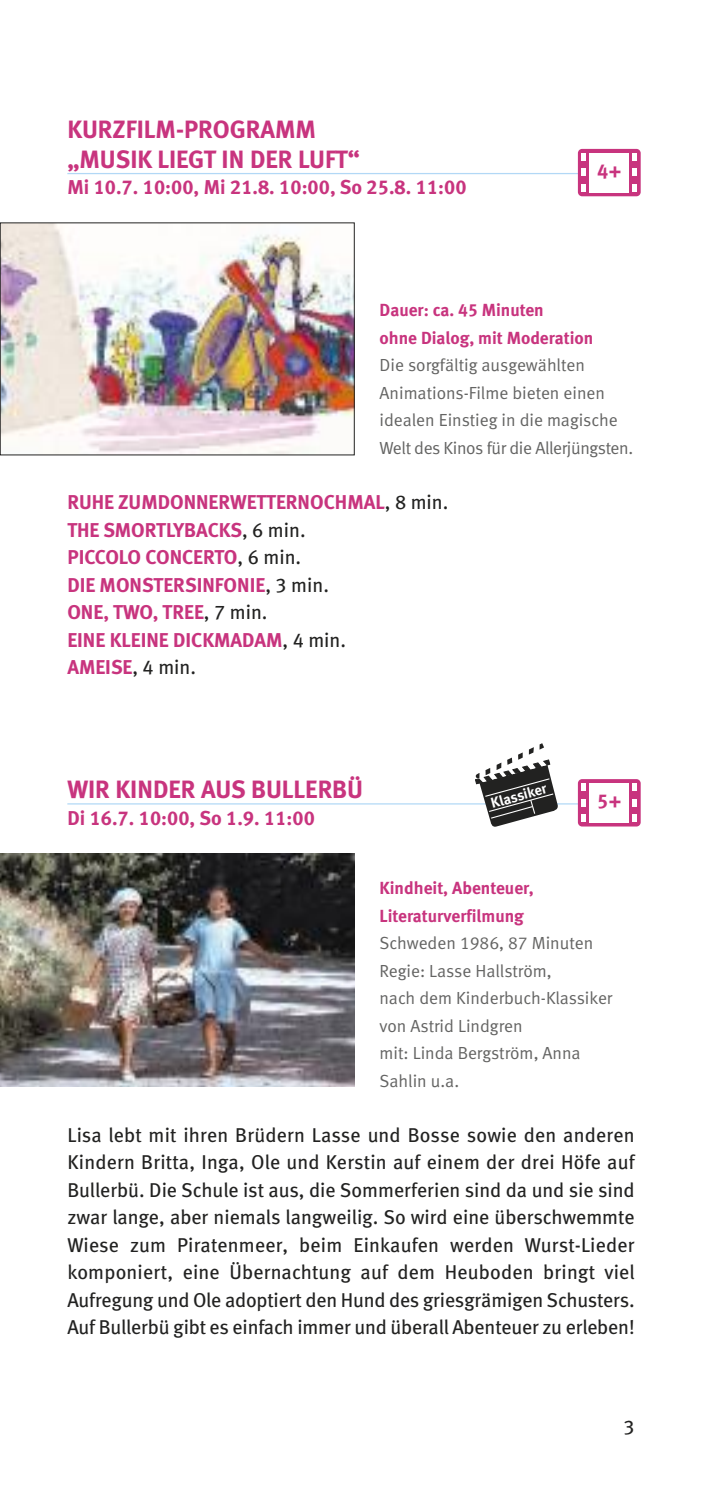
<style>
.page{position:relative;width:702px;height:1489px;background:#fff}
.page>*{position:absolute;margin:0;border:0;box-sizing:border-box;transform-origin:0 0}
.t1{font:25px/30px "Meta Bold LF";color:#c8347e}
.t2{font:20px/27.5px "Meta Book LF";letter-spacing:-.01em;color:#222221;text-align:justify}
.t3{font:20px/27.5px "Meta Bold LF";color:#c8347e}
.t4{font:17.5px/27.5px "Meta Normal LF";color:#646463}
.t5{font:17.5px/27.5px "Meta Bold LF";color:#c8347e}
.t6{font:14.5px "Meta Bold LF";color:#fff}
.s1{font-family:"Meta Book LF";color:#222221}
</style>
<div class="page">
<hr style="left:67px;top:173px;width:567px;height:1px;background:#b2d8f6">
<hr style="left:67px;top:803px;width:567px;height:1px;background:#b2d8f6">
<img style="left:2px;top:225px;width:350px;height:228px">
<img style="left:0;top:853px;width:354px;height:233px">
<div style="left:578px;top:149px;width:62px;height:47px;background:#c8347e;border-radius:4px"></div>
<div style="left:589px;top:153px;width:40px;height:39px;background:#fff"></div>
<svg style="left:582px;top:153px;width:4px;height:8px"></svg>
<svg style="left:582px;top:184px;width:4px;height:8px"></svg>
<svg style="left:582px;top:168px;width:4px;height:8px"></svg>
<svg style="left:632px;top:153px;width:4px;height:8px"></svg>
<svg style="left:632px;top:184px;width:4px;height:8px"></svg>
<svg style="left:632px;top:168px;width:4px;height:8px"></svg>
<svg style="left:475px;top:743px;width:82px;height:83px"></svg>
<div style="left:578px;top:779px;width:62px;height:47px;background:#c8347e;border-radius:4px"></div>
<div style="left:589px;top:783px;width:40px;height:39px;background:#fff"></div>
<svg style="left:582px;top:783px;width:4px;height:7px"></svg>
<svg style="left:582px;top:814px;width:4px;height:8px"></svg>
<svg style="left:582px;top:799px;width:4px;height:7px"></svg>
<svg style="left:632px;top:783px;width:4px;height:7px"></svg>
<svg style="left:632px;top:814px;width:4px;height:8px"></svg>
<svg style="left:632px;top:799px;width:4px;height:7px"></svg>
<p class="t1" style="left:67px;top:116px;width:294px">KURZFILM-PROGRAMM „MUSIK LIEGT IN DER LUFT“</p>
<p class="t3" style="left:67px;top:175px;width:400px">Mi 10.7. 10:00, Mi 21.8. 10:00, So 25.8. 11:00</p>
<p class="t3" style="left:597px;top:159px;width:26px">4+</p>
<p class="t5" style="left:379px;top:298px;width:215px">Dauer: ca. 45 Minuten<br>ohne Dialog, mit Moderation</p>
<p class="t4" style="left:379px;top:353px;width:255px">Die sorgfältig ausgewählten Animations-Filme bieten einen idealen Einstieg in die magische Welt des Kinos für die Allerjüngsten.</p>
<p class="t3" style="left:67px;top:490px;width:382px">RUHE ZUMDONNERWETTERNOCHMAL<span class="s1">, 8 min.<br></span>THE SMORTLYBACKS<span class="s1">, 6 min.<br></span>PICCOLO CONCERTO<span class="s1">, 6 min.<br></span>DIE MONSTERSINFONIE<span class="s1">, 3 min.<br></span>ONE, TWO, TREE<span class="s1">, 7 min.<br></span>EINE KLEINE DICKMADAM<span class="s1">, 4 min.<br></span>AMEISE<span class="s1">, 4 min.</span></p>
<p class="t1" style="left:67px;top:776px;width:297px">WIR KINDER AUS BULLERBÜ</p>
<p class="t3" style="left:67px;top:806px;width:249px">Di 16.7. 10:00, So 1.9. 11:00</p>
<p class="t6" style="left:490px;top:797px;width:59px;rotate:-15deg">Klassiker</p>
<p class="t3" style="left:597px;top:788px;width:26px">5+</p>
<p class="t5" style="left:379px;top:875px;width:156px">Kindheit, Abenteuer,<br>Literaturverfilmung</p>
<p class="t4" style="left:379px;top:930px;width:234px">Schweden 1986, 87 Minuten<br>Regie: Lasse Hallström,<br>nach dem Kinderbuch-Klassiker von Astrid Lindgren<br>mit: Linda Bergström, Anna<br>Sahlin u.a.</p>
<p class="t2" style="left:67px;top:1122px;width:569px">Lisa lebt mit ihren Brüdern Lasse und Bosse sowie den anderen Kindern Britta, Inga, Ole und Kerstin auf einem der drei Höfe auf Bullerbü. Die Schule ist aus, die Sommerferien sind da und sie sind zwar lange, aber niemals langweilig. So wird eine überschwemmte Wiese zum Piratenmeer, beim Einkaufen werden Wurst-Lieder komponiert, eine Übernachtung auf dem Heuboden bringt viel Aufregung und Ole adoptiert den Hund des griesgrämigen Schusters.<br>Auf Bullerbü gibt es einfach immer und überall Abenteuer zu erleben!</p>
<p class="t2" style="left:623px;top:1414px;width:13px">3</p>
</div>
